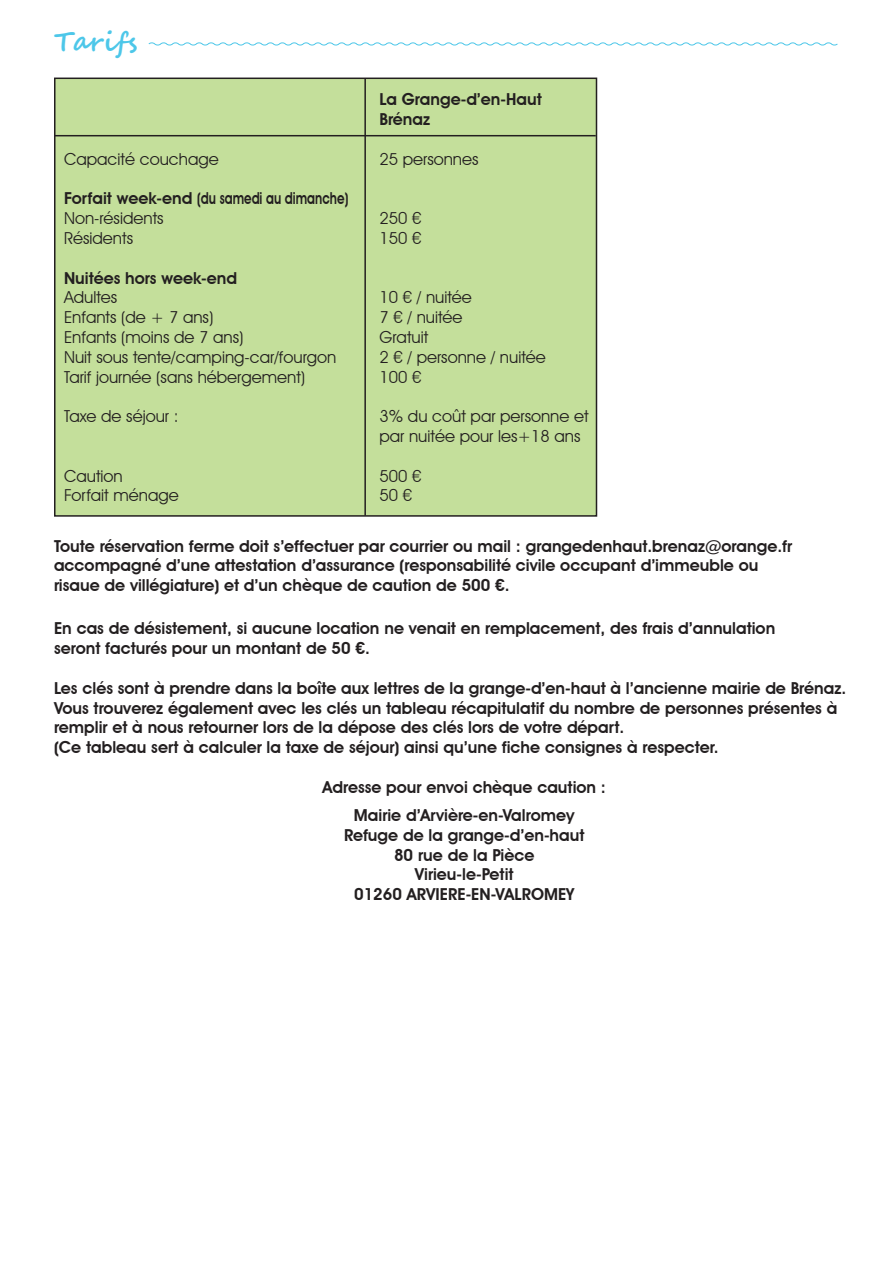
<style>
.page{position:relative;width:893px;height:1263px;background:#fff}
.page>*{position:absolute;margin:0;border:0;box-sizing:border-box;transform-origin:0 0}
.t1{font:700 27px "Segoe Script";color:#4dc7e9}
.t2{font:600 16.5px/19.8px "Avant Garde IT Cby BT";color:#231f20}
.t3{font:16.5px/19.8px "Avant Garde IT Cby BT";color:#231f20}
</style>
<div class="page">
<svg style="left:148px;top:42px;width:690px;height:4px"></svg>
<div style="left:55px;top:78px;width:541px;height:438px;background:#c4df9b"></div>
<div style="left:54px;top:78px;width:543px;height:439px;border:2px solid #231f20"></div>
<hr style="left:54px;top:135px;width:542px;height:1px;background:#231f20">
<hr style="left:364px;top:78px;width:2px;height:438px;background:#231f20">
<h1 class="t1" style="left:54px;top:20px;width:85px">Tarifs</h1>
<p class="t2" style="left:380px;top:90px;width:164px">La Grange-d’en-Haut<br>Brénaz</p>
<p class="t3" style="left:64px;top:149px;width:156px">Capacité couchage</p>
<p class="t3" style="left:380px;top:149px;width:101px">25 personnes</p>
<p class="t2" style="left:64px;top:189px;width:286px">Forfait week-end (du samedi au dimanche)</p>
<p class="t3" style="left:64px;top:208px;width:101px">Non-résidents</p>
<p class="t3" style="left:380px;top:208px;width:43px">250 €</p>
<p class="t3" style="left:64px;top:228px;width:71px">Résidents</p>
<p class="t3" style="left:380px;top:228px;width:43px">150 €</p>
<p class="t2" style="left:64px;top:268px;width:175px">Nuitées hors week-end</p>
<p class="t3" style="left:64px;top:287px;width:55px">Adultes</p>
<p class="t3" style="left:380px;top:287px;width:94px">10 € / nuitée</p>
<p class="t3" style="left:64px;top:307px;width:151px">Enfants (de + 7 ans)</p>
<p class="t3" style="left:380px;top:307px;width:85px">7 € / nuitée</p>
<p class="t3" style="left:64px;top:327px;width:181px">Enfants (moins de 7 ans)</p>
<p class="t3" style="left:380px;top:327px;width:50px">Gratuit</p>
<p class="t3" style="left:64px;top:347px;width:274px">Nuit sous tente/camping-car/fourgon</p>
<p class="t3" style="left:380px;top:347px;width:168px">2 € / personne / nuitée</p>
<p class="t3" style="left:64px;top:367px;width:243px">Tarif journée (sans hébergement)</p>
<p class="t3" style="left:380px;top:367px;width:43px">100 €</p>
<p class="t3" style="left:64px;top:406px;width:116px">Taxe de séjour :</p>
<p class="t3" style="left:380px;top:406px;width:211px">3% du coût par personne et par nuitée pour les+18 ans</p>
<p class="t3" style="left:64px;top:466px;width:60px">Caution</p>
<p class="t3" style="left:380px;top:466px;width:43px">500 €</p>
<p class="t3" style="left:64px;top:485px;width:116px">Forfait ménage</p>
<p class="t3" style="left:380px;top:485px;width:34px">50 €</p>
<p class="t2" style="left:54px;top:536px;width:740px">Toute réservation ferme doit s’effectuer par courrier ou mail : grangedenhaut.brenaz@orange.fr accompagné d’une attestation d’assurance (responsabilité civile occupant d’immeuble ou risaue de villégiature) et d’un chèque de caution de 500 €.</p>
<p class="t2" style="left:54px;top:618px;width:723px">En cas de désistement, si aucune location ne venait en remplacement, des frais d’annulation seront facturés pour un montant de 50 €.</p>
<p class="t2" style="left:54px;top:678px;width:794px">Les clés sont à prendre dans la boîte aux lettres de la grange-d’en-haut à l’ancienne mairie de Brénaz.<br>Vous trouverez également avec les clés un tableau récapitulatif du nombre de personnes présentes à remplir et à nous retourner lors de la dépose des clés lors de votre départ.<br>(Ce tableau sert à calculer la taxe de séjour) ainsi qu’une fiche consignes à respecter.</p>
<p class="t2" style="left:322px;top:773px;width:285px;line-height:28.3px;text-align:center">Adresse pour envoi chèque caution :<br>Mairie d’Arvière-en-Valromey</p>
<p class="t2" style="left:344px;top:825px;width:242px;text-align:center">Refuge de la grange-d’en-haut<br>80 rue de la Pièce<br>Virieu-le-Petit<br>01260 ARVIERE-EN-VALROMEY</p>
</div>
